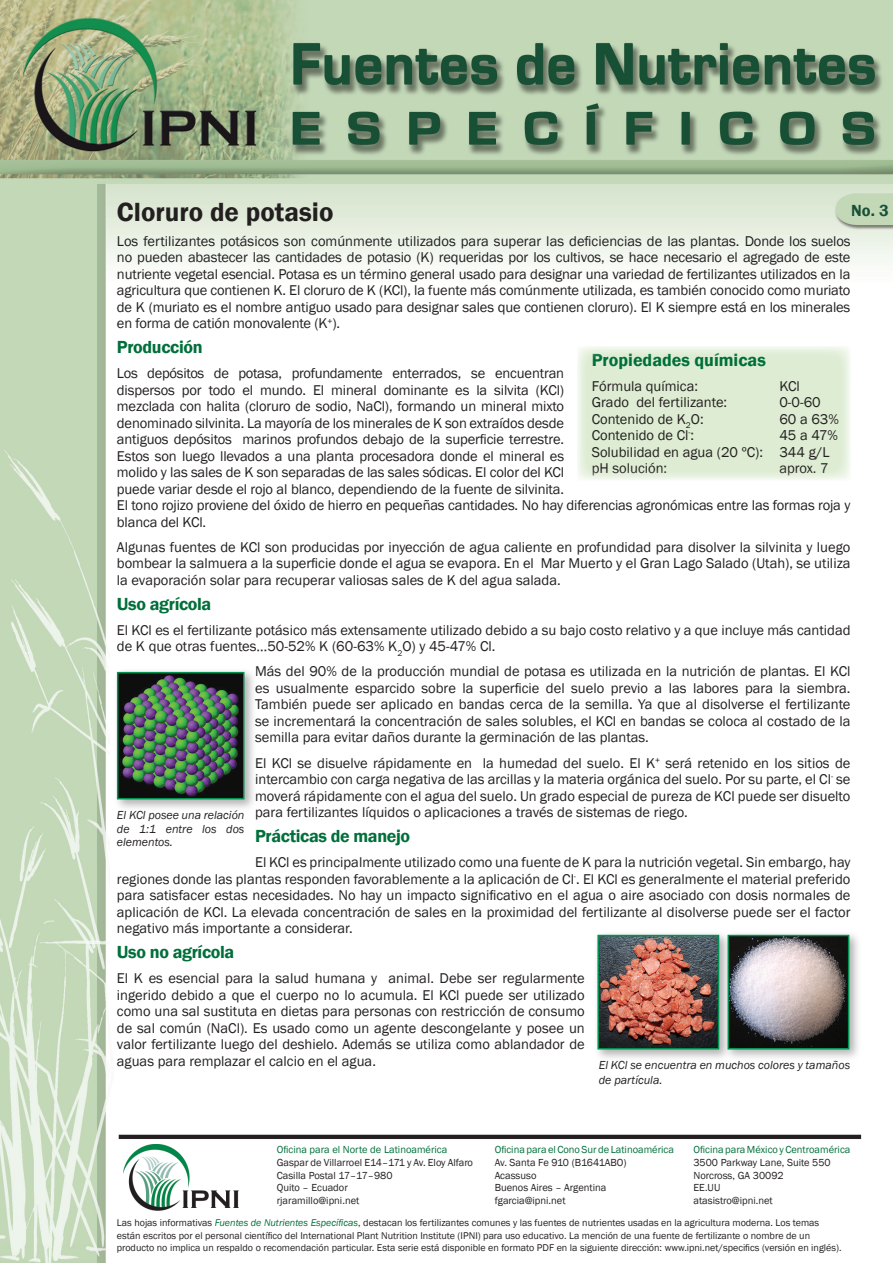
<style>
.page{position:relative;width:893px;height:1263px;background:#fff}
.page>*{position:absolute;margin:0;border:0;box-sizing:border-box;transform-origin:0 0}
.Franklin_Gothic_Demi{font:600 27px "Franklin Gothic";color:#231f20}
.Franklin_Gothic_Book{font:600 18px "Franklin Gothic";letter-spacing:-.02em;color:#006f3a}
.Franklin_Gothic_Book-2{font:600 18px "Franklin Gothic";color:#006f3a}
.Franklin_Gothic_Demi-2{font:600 16.5px "Franklin Gothic";color:#175035}
.Franklin_Gothic_Book-3{font:14.55px/16.5px "Franklin Gothic";letter-spacing:-.01em;color:#231f20;text-align:justify}
.Franklin_Gothic_Book-4{font:italic 12px/13.5px "Franklin Gothic";color:#231f20;text-align:justify}
.t1{font:10.5px/12.6px "Franklin Gothic";color:#231f20}
.t2{font:10.5px "Franklin Gothic";color:#006f3a}
.t3{font:10.05px/12px "Franklin Gothic";color:#231f20}
.s1{font-style:italic;color:#006f3a}
</style>
<div class="page">
<img style="left:0;top:0;width:893px;height:1263px">
<img style="left:124px;top:1145px;width:117px;height:65px">
<div style="left:113px;top:668px;width:144px;height:144px;background:#231f20;opacity:.35"></div>
<img style="left:120px;top:675px;width:121px;height:121px">
<div style="left:117px;top:672px;width:127px;height:127px;border:2px solid #009251"></div>
<div style="left:577px;top:346px;width:273px;height:134px;background:#ddecd2"></div>
<div style="left:723px;top:930px;width:138px;height:132px;background:#231f20;opacity:.35"></div>
<img style="left:731px;top:938px;width:115px;height:108px">
<div style="left:727px;top:935px;width:122px;height:114px;border:2px solid #009251"></div>
<div style="left:593px;top:930px;width:138px;height:132px;background:#231f20;opacity:.35"></div>
<img style="left:600px;top:938px;width:116px;height:108px">
<div style="left:597px;top:935px;width:122px;height:114px;border:2px solid #009251"></div>
<p class="Franklin_Gothic_Demi" style="left:117px;top:195px;width:218px">Cloruro de potasio</p>
<p class="Franklin_Gothic_Demi-2" style="left:851px;top:201px;width:39px">No. 3</p>
<p class="Franklin_Gothic_Book-3" style="left:117px;top:233px;width:735px">Los fertilizantes potásicos son comúnmente utilizados para superar las deficiencias de las plantas. Donde los suelos no pueden abastecer las cantidades de potasio (K) requeridas por los cultivos, se hace necesario el agregado de este nutriente vegetal esencial. Potasa es un término general usado para designar una variedad de fertilizantes utilizados en la agricultura que contienen K. El cloruro de K (KCl), la fuente más comúnmente utilizada, es también conocido como muriato de K (muriato es el nombre antiguo usado para designar sales que contienen cloruro). El K siempre está en los minerales en forma de catión monovalente (K<sup>+</sup>).</p>
<p class="Franklin_Gothic_Book" style="left:117px;top:336px;width:87px">Producción</p>
<p class="Franklin_Gothic_Book-3" style="left:117px;top:366px;width:735px;text-align:left">Los depósitos de potasa, profundamente enterrados, se encuentran<br>dispersos por todo el mundo. El mineral dominante es la silvita (KCl)<br>mezclada con halita (cloruro de sodio, NaCl), formando un mineral mixto<br>denominado silvinita. La mayoría de los minerales de K son extraídos desde<br>antiguos depósitos marinos profundos debajo de la superficie terrestre.<br>Estos son luego llevados a una planta procesadora donde el mineral es<br>molido y las sales de K son separadas de las sales sódicas. El color del KCl<br>puede variar desde el rojo al blanco, dependiendo de la fuente de silvinita.<br>El tono rojizo proviene del óxido de hierro en pequeñas cantidades. No hay diferencias agronómicas entre las formas roja y blanca del KCl.</p>
<p class="Franklin_Gothic_Book-3" style="left:117px;top:539px;width:735px">Algunas fuentes de KCl son producidas por inyección de agua caliente en profundidad para disolver la silvinita y luego bombear la salmuera a la superficie donde el agua se evapora. En el Mar Muerto y el Gran Lago Salado (Utah), se utiliza la evaporación solar para recuperar valiosas sales de K del agua salada.</p>
<p class="Franklin_Gothic_Book" style="left:117px;top:593px;width:96px">Uso agrícola</p>
<p class="Franklin_Gothic_Book-3" style="left:117px;top:622px;width:735px">El KCl es el fertilizante potásico más extensamente utilizado debido a su bajo costo relativo y a que incluye más cantidad de K que otras fuentes…50-52% K (60-63% K<sub>2</sub>O) y 45-47% Cl.</p>
<p class="Franklin_Gothic_Book-3" style="left:255px;top:664px;width:597px">Más del 90% de la producción mundial de potasa es utilizada en la nutrición de plantas. El KCl es usualmente esparcido sobre la superficie del suelo previo a las labores para la siembra.<br>También puede ser aplicado en bandas cerca de la semilla. Ya que al disolverse el fertilizante se incrementará la concentración de sales solubles, el KCl en bandas se coloca al costado de la semilla para evitar daños durante la germinación de las plantas.</p>
<p class="Franklin_Gothic_Book-3" style="left:255px;top:755px;width:597px">El KCl se disuelve rápidamente en la humedad del suelo. El K<sup>+</sup> será retenido en los sitios de intercambio con carga negativa de las arcillas y la materia orgánica del suelo. Por su parte, el Cl<sup>-</sup> se moverá rápidamente con el agua del suelo. Un grado especial de pureza de KCl puede ser disuelto para fertilizantes líquidos o aplicaciones a través de sistemas de riego.</p>
<p class="Franklin_Gothic_Book" style="left:255px;top:825px;width:157px">Prácticas de manejo</p>
<p class="Franklin_Gothic_Book-3" style="left:117px;top:854px;width:735px;text-indent:138px">El KCl es principalmente utilizado como una fuente de K para la nutrición vegetal. Sin embargo, hay regiones donde las plantas responden favorablemente a la aplicación de Cl<sup>-</sup>. El KCl es generalmente el material preferido para satisfacer estas necesidades. No hay un impacto significativo en el agua o aire asociado con dosis normales de aplicación de KCl. La elevada concentración de sales en la proximidad del fertilizante al disolverse puede ser el factor negativo más importante a considerar.</p>
<p class="Franklin_Gothic_Book" style="left:117px;top:941px;width:119px">Uso no agrícola</p>
<p class="Franklin_Gothic_Book-3" style="left:117px;top:970px;width:469px">El K es esencial para la salud humana y animal. Debe ser regularmente ingerido debido a que el cuerpo no lo acumula. El KCl puede ser utilizado como una sal sustituta en dietas para personas con restricción de consumo de sal común (NaCl). Es usado como un agente descongelante y posee un valor fertilizante luego del deshielo. Además se utiliza como ablandador de aguas para remplazar el calcio en el agua.</p>
<p class="Franklin_Gothic_Book-2" style="left:592px;top:348px;width:176px">Propiedades químicas</p>
<p class="Franklin_Gothic_Book-3" style="left:592px;top:378px;width:108px">Fórmula química:</p>
<p class="Franklin_Gothic_Book-3" style="left:779px;top:378px;width:22px">KCl</p>
<p class="Franklin_Gothic_Book-3" style="left:592px;top:394px;width:137px">Grado del fertilizante:</p>
<p class="Franklin_Gothic_Book-3" style="left:779px;top:394px;width:43px">0-0-60</p>
<p class="Franklin_Gothic_Book-3" style="left:592px;top:411px;width:113px">Contenido de K<sub>2</sub>O:</p>
<p class="Franklin_Gothic_Book-3" style="left:779px;top:411px;width:61px">60 a 63%</p>
<p class="Franklin_Gothic_Book-3" style="left:592px;top:427px;width:104px">Contenido de Cl<sup>-</sup>:</p>
<p class="Franklin_Gothic_Book-3" style="left:592px;top:427px;width:248px;text-align:left;text-indent:188px">45 a 47%<br>Solubilidad en agua (20 ºC): 344 g/L pH solución:</p>
<p class="Franklin_Gothic_Book-3" style="left:779px;top:460px;width:51px">aprox. 7</p>
<p class="Franklin_Gothic_Book-4" style="left:117px;top:808px;width:129px">El KCl posee una relación de 1:1 entre los dos elementos.</p>
<p class="Franklin_Gothic_Book-4" style="left:599px;top:1057px;width:253px;line-height:15px">El KCl se encuentra en muchos colores y tamaños de partícula.</p>
<p class="t2" style="left:277px;top:1143px;width:172px">Oficina para el Norte de Latinoamérica</p>
<p class="t1" style="left:277px;top:1156px;width:198px">Gaspar de Villarroel E14–171 y Av. Eloy Alfaro<br>Casilla Postal 17–17–980<br>Quito – Ecuador<br>rjaramillo@ipni.net</p>
<p class="t2" style="left:495px;top:1143px;width:181px">Oficina para el Cono Sur de Latinoamérica</p>
<p class="t1" style="left:495px;top:1156px;width:133px">Av. Santa Fe 910 (B1641ABO)<br>Acassuso<br>Buenos Aires – Argentina fgarcia@ipni.net</p>
<p class="t2" style="left:693px;top:1143px;width:158px">Oficina para México y Centroamérica</p>
<p class="t1" style="left:693px;top:1156px;width:139px">3500 Parkway Lane, Suite 550<br>Norcross, GA 30092<br>EE.UU<br>atasistro@ipni.net</p>
<p class="t3" style="left:117px;top:1217px;width:726px">Las hojas informativas <span class="s1">Fuentes de Nutrientes Específicas</span>, destacan los fertilizantes comunes y las fuentes de nutrientes usadas en la agricultura moderna. Los temas están escritos por el personal científico del International Plant Nutrition Institute (IPNI) para uso educativo. La mención de una fuente de fertilizante o nombre de un producto no implica un respaldo o recomendación particular. Esta serie está disponible en formato PDF en la siguiente dirección: www.ipni.net/specifics (versión en inglés).</p>
</div>
